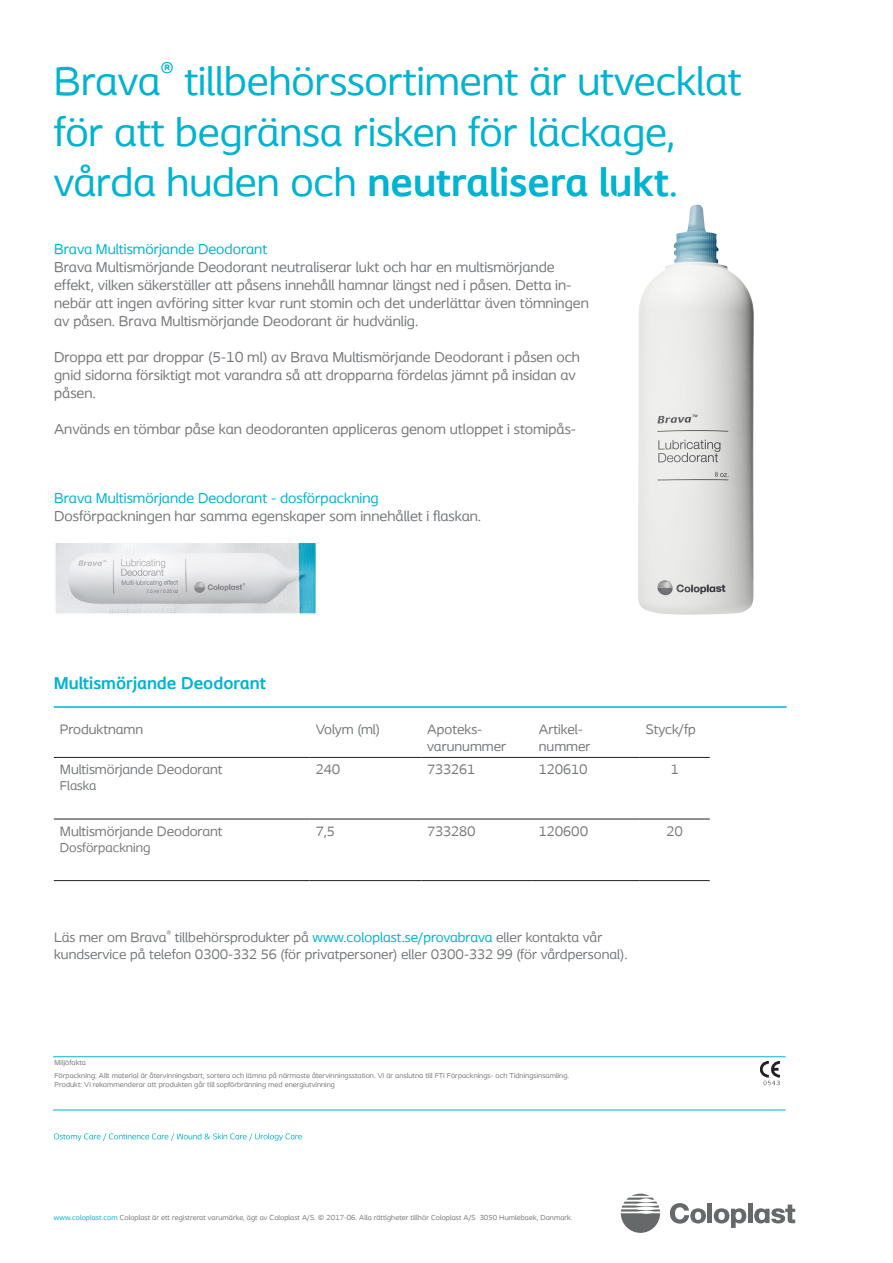
<style>
.page{position:relative;width:893px;height:1263px;background:#fff}
.page>*{position:absolute;margin:0;border:0;box-sizing:border-box;transform-origin:0 0}
.t1{font:42px/50.4px "Coloplast";color:#00b3d0}
.t2{font:700 18px "Coloplast";color:#00b3d0}
.t3{font:15px/18px "Coloplast";color:#76787b}
.t4{font:15px "Coloplast";color:#00b3d0}
.t5{font:14.25px/17.1px "Coloplast";color:#76787b}
.t6{font:13.5px "Coloplast";color:#76787b}
.Legal_information{font:7.5px/9px "Coloplast";letter-spacing:.01em;color:#76787b}
.s1{font-weight:700}
.s2{color:#00b3d0}
</style>
<div class="page">
<svg style="left:670px;top:1203px;width:36px;height:20px"></svg>
<div style="left:707px;top:1203px;width:5px;height:20px;background:#66696a"></div>
<div style="left:748px;top:1203px;width:5px;height:20px;background:#66696a"></div>
<svg style="left:714px;top:1208px;width:32px;height:20px"></svg>
<svg style="left:754px;top:1204px;width:41px;height:19px"></svg>
<svg style="left:621px;top:1194px;width:39px;height:39px"></svg>
<hr style="left:310px;top:819px;width:111px;height:1px;background:#231f20">
<hr style="left:421px;top:819px;width:112px;height:1px;background:#231f20">
<hr style="left:533px;top:819px;width:107px;height:1px;background:#231f20">
<hr style="left:640px;top:819px;width:70px;height:1px;background:#231f20">
<hr style="left:54px;top:880px;width:256px;height:1px;background:#231f20">
<hr style="left:310px;top:880px;width:111px;height:1px;background:#231f20">
<hr style="left:421px;top:880px;width:112px;height:1px;background:#231f20">
<hr style="left:533px;top:880px;width:107px;height:1px;background:#231f20">
<hr style="left:640px;top:880px;width:70px;height:1px;background:#231f20">
<hr style="left:54px;top:819px;width:256px;height:1px;background:#231f20">
<hr style="left:54px;top:757px;width:256px;height:1px;background:#231f20">
<hr style="left:310px;top:757px;width:111px;height:1px;background:#231f20">
<hr style="left:421px;top:757px;width:112px;height:1px;background:#231f20">
<hr style="left:533px;top:757px;width:107px;height:1px;background:#231f20">
<hr style="left:640px;top:757px;width:70px;height:1px;background:#231f20">
<hr style="left:54px;top:706px;width:733px;height:2px;background:#00b3d0">
<hr style="left:53px;top:1056px;width:733px;height:1px;background:#00b3d0">
<hr style="left:53px;top:1110px;width:733px;height:1px;background:#00b3d0">
<img style="left:761px;top:1062px;width:18px;height:24px">
<img style="left:638px;top:205px;width:116px;height:410px">
<img style="left:57px;top:544px;width:258px;height:68px">
<div style="left:54px;top:541px;width:281px;height:74px;border:2px solid #fff"></div>
<svg style="left:54px;top:1133px;width:248px;height:8px"></svg>
<p class="t1" style="left:54px;top:56px;width:689px">Brava<sup>®</sup> tillbehörssortiment är utvecklat för att begränsa risken för läckage, vårda huden och <span class="s1">neutralisera lukt</span>.</p>
<p class="t4" style="left:54px;top:240px;width:215px">Brava Multismörjande Deodorant</p>
<p class="t3" style="left:54px;top:258px;width:536px">Brava Multismörjande Deodorant neutraliserar lukt och har en multismörjande effekt, vilken säkerställer att påsens innehåll hamnar längst ned i påsen. Detta in&shy;nebär att ingen avföring sitter kvar runt stomin och det underlättar även tömningen av påsen. Brava Multismörjande Deodorant är hudvänlig.</p>
<p class="t3" style="left:54px;top:348px;width:527px">Droppa ett par droppar (5-10 ml) av Brava Multismörjande Deodorant i påsen och gnid sidorna försiktigt mot varandra så att dropparna fördelas jämnt på insidan av påsen.</p>
<p class="t3" style="left:54px;top:420px;width:524px">Används en tömbar påse kan deodoranten appliceras genom utloppet i stomipås-</p>
<p class="t4" style="left:54px;top:489px;width:326px">Brava Multismörjande Deodorant - dosförpackning</p>
<p class="t3" style="left:54px;top:506px;width:429px">Dosförpackningen har samma egenskaper som innehållet i flaskan.</p>
<p class="t2" style="left:54px;top:672px;width:214px">Multismörjande Deodorant</p>
<p class="t5" style="left:60px;top:721px;width:85px">Produktnamn</p>
<p class="t5" style="left:316px;top:721px;width:66px">Volym (ml)</p>
<p class="t5" style="left:427px;top:721px;width:81px">Apoteks&shy;varunummer</p>
<p class="t5" style="left:539px;top:721px;width:53px">Artikel&shy;nummer</p>
<p class="t5" style="left:646px;top:721px;width:52px">Styck/fp</p>
<p class="t5" style="left:60px;top:761px;width:164px">Multismörjande Deodorant</p>
<p class="t6" style="left:60px;top:778px;width:38px">Flaska</p>
<p class="t5" style="left:316px;top:761px;width:26px">240</p>
<p class="t5" style="left:427px;top:761px;width:50px">733261</p>
<p class="t5" style="left:539px;top:761px;width:50px">120610</p>
<p class="t5" style="left:671px;top:761px;width:10px">1</p>
<p class="t5" style="left:60px;top:822px;width:164px">Multismörjande Deodorant</p>
<p class="t6" style="left:60px;top:839px;width:92px">Dosförpackning</p>
<p class="t5" style="left:316px;top:822px;width:21px">7,5</p>
<p class="t5" style="left:427px;top:822px;width:50px">733280</p>
<p class="t5" style="left:539px;top:822px;width:51px">120600</p>
<p class="t5" style="left:667px;top:822px;width:18px">20</p>
<p class="t5" style="left:54px;top:928px;width:575px">Läs mer om Brava<sup>®</sup> tillbehörsprodukter på <span class="s2">www.coloplast.se/provabrava</span> eller kontakta vår kundservice på telefon 0300-332 56 (för privatpersoner) eller 0300-332 99 (för vårdpersonal).</p>
<p class="Legal_information" style="left:55px;top:1058px;width:33px">Miljöfakta</p>
<p class="Legal_information" style="left:55px;top:1071px;width:516px">Förpackning: Allt material är återvinningsbart, sortera och lämna på närmaste återvinningsstation. Vi är anslutna till FTI Förpacknings- och Tidningsinsamling.<br>Produkt: Vi rekommenderar att produkten går till sopförbränning med energiutvinning</p>
<p class="Legal_information" style="left:54px;top:1213px;width:520px"><span class="s2">www.coloplast.com</span> Coloplast är ett registrerat varumärke, ägt av Coloplast A/S. © 2017-06. Alla rättigheter tillhör Coloplast A/S 3050 Humlebaek, Danmark.</p>
</div>
